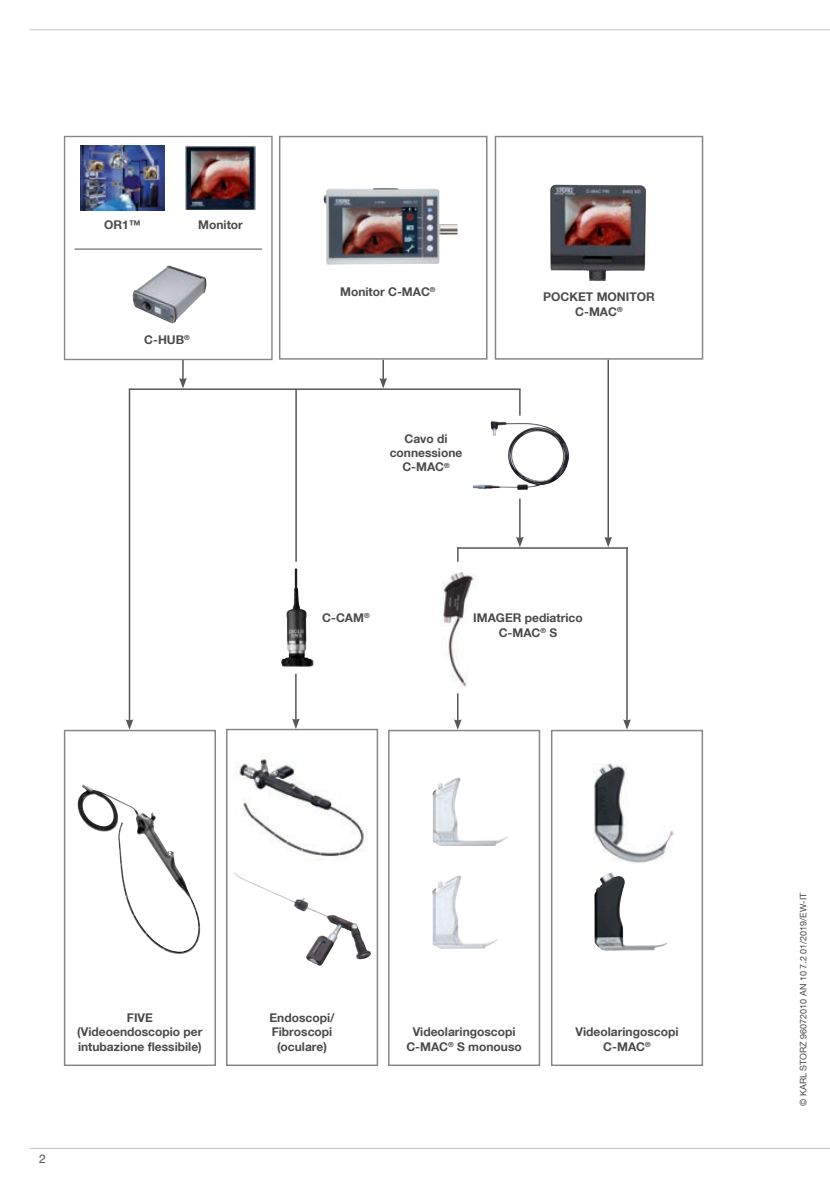
<style>
.page{position:relative;width:830px;height:1191px;background:#fff}
.page>*{position:absolute;margin:0;border:0;box-sizing:border-box;transform-origin:0 0}
.t1{font:700 12px/14.4px "KS Helvetica Neue";color:#4b4b4a;text-align:center}
.t2{font:12px "KS Helvetica Neue";color:#4b4b4a}
.t3{font:9px "KS Helvetica Neue";color:#4b4b4a}
</style>
<div class="page">
<hr style="left:30px;top:29px;width:799px;height:1px;background:#c7c7c6">
<img style="left:77px;top:787px;width:122px;height:166px">
<img style="left:239px;top:753px;width:128px;height:107px">
<img style="left:234px;top:872px;width:137px;height:94px">
<img style="left:472px;top:421px;width:97px;height:69px">
<img style="left:442px;top:572px;width:33px;height:115px">
<img style="left:281px;top:568px;width:32px;height:99px">
<img style="left:432px;top:777px;width:76px;height:69px">
<img style="left:432px;top:875px;width:66px;height:73px">
<img style="left:593px;top:764px;width:81px;height:99px">
<img style="left:594px;top:872px;width:73px;height:78px">
<img style="left:80px;top:146px;width:84px;height:65px">
<img style="left:185px;top:146px;width:71px;height:64px">
<img style="left:323px;top:188px;width:134px;height:77px">
<img style="left:550px;top:184px;width:96px;height:97px">
<img style="left:133px;top:265px;width:73px;height:58px">
<hr style="left:30px;top:1148px;width:799px;height:1px;background:#c7c7c6">
<div style="left:550px;top:730px;width:152px;height:336px;border:2px solid #878787"></div>
<div style="left:64px;top:730px;width:152px;height:336px;border:2px solid #878787"></div>
<div style="left:388px;top:730px;width:152px;height:336px;border:2px solid #878787"></div>
<div style="left:226px;top:729px;width:152px;height:337px;border:2px solid #878787"></div>
<hr style="left:626px;top:547px;width:1px;height:174px;background:#575756">
<svg style="left:623px;top:719px;width:7px;height:11px"></svg>
<hr style="left:129px;top:388px;width:391px;height:2px;background:#575756">
<hr style="left:457px;top:547px;width:170px;height:2px;background:#575756">
<svg style="left:453px;top:693px;width:8px;height:37px"></svg>
<hr style="left:519px;top:498px;width:1px;height:41px;background:#575756">
<svg style="left:516px;top:537px;width:7px;height:10px"></svg>
<svg style="left:519px;top:390px;width:1px;height:25px"></svg>
<svg style="left:457px;top:547px;width:1px;height:15px"></svg>
<hr style="left:129px;top:388px;width:1px;height:333px;background:#575756">
<svg style="left:126px;top:719px;width:7px;height:11px"></svg>
<hr style="left:295px;top:673px;width:1px;height:48px;background:#575756">
<svg style="left:292px;top:718px;width:7px;height:11px"></svg>
<hr style="left:295px;top:389px;width:2px;height:173px;background:#575756">
<hr style="left:382px;top:360px;width:2px;height:20px;background:#575756">
<svg style="left:379px;top:378px;width:8px;height:10px"></svg>
<hr style="left:182px;top:360px;width:2px;height:20px;background:#575756">
<svg style="left:179px;top:378px;width:8px;height:10px"></svg>
<hr style="left:607px;top:360px;width:1px;height:179px;background:#575756">
<svg style="left:604px;top:537px;width:7px;height:10px"></svg>
<div style="left:64px;top:136px;width:208px;height:224px;border:1px solid #878787"></div>
<hr style="left:75px;top:248px;width:187px;height:2px;background:#878787">
<div style="left:279px;top:136px;width:208px;height:224px;border:2px solid #878787"></div>
<div style="left:494px;top:136px;width:209px;height:224px;border:2px solid #878787"></div>
<p class="t1" style="left:104px;top:218px;width:38px">OR1™</p>
<p class="t1" style="left:198px;top:218px;width:46px">Monitor</p>
<p class="t1" style="left:144px;top:332px;width:47px">C-HUB<sup>®</sup></p>
<p class="t1" style="left:340px;top:284px;width:97px">Monitor C-MAC<sup>®</sup></p>
<p class="t1" style="left:389px;top:431px;width:74px">Cavo di connessione<br>C-MAC<sup>®</sup></p>
<p class="t1" style="left:543px;top:290px;width:113px">POCKET MONITOR<br>C-MAC<sup>®</sup></p>
<p class="t1" style="left:322px;top:610px;width:49px">C-CAM<sup>®</sup></p>
<p class="t1" style="left:473px;top:610px;width:111px">IMAGER pediatrico<br>C-MAC<sup>®</sup> S</p>
<p class="t1" style="left:77px;top:1009px;width:127px">FIVE (Videoendoscopio per intubazione flessibile)</p>
<p class="t2" style="left:39px;top:1151px;width:8px">2</p>
<p class="t1" style="left:269px;top:1009px;width:67px">Endoscopi/<br>Fibroscopi (oculare)</p>
<p class="t1" style="left:406px;top:1024px;width:117px">Videolaringoscopi<br>C-MAC<sup>®</sup> S monouso</p>
<p class="t1" style="left:575px;top:1024px;width:104px">Videolaringoscopi<br>C-MAC<sup>®</sup></p>
<p class="t3" style="left:797px;top:1106px;width:214px;rotate:-90deg">© KARL STORZ 96072010 AN 10 7.2 01/2019/EW-IT</p>
</div>
